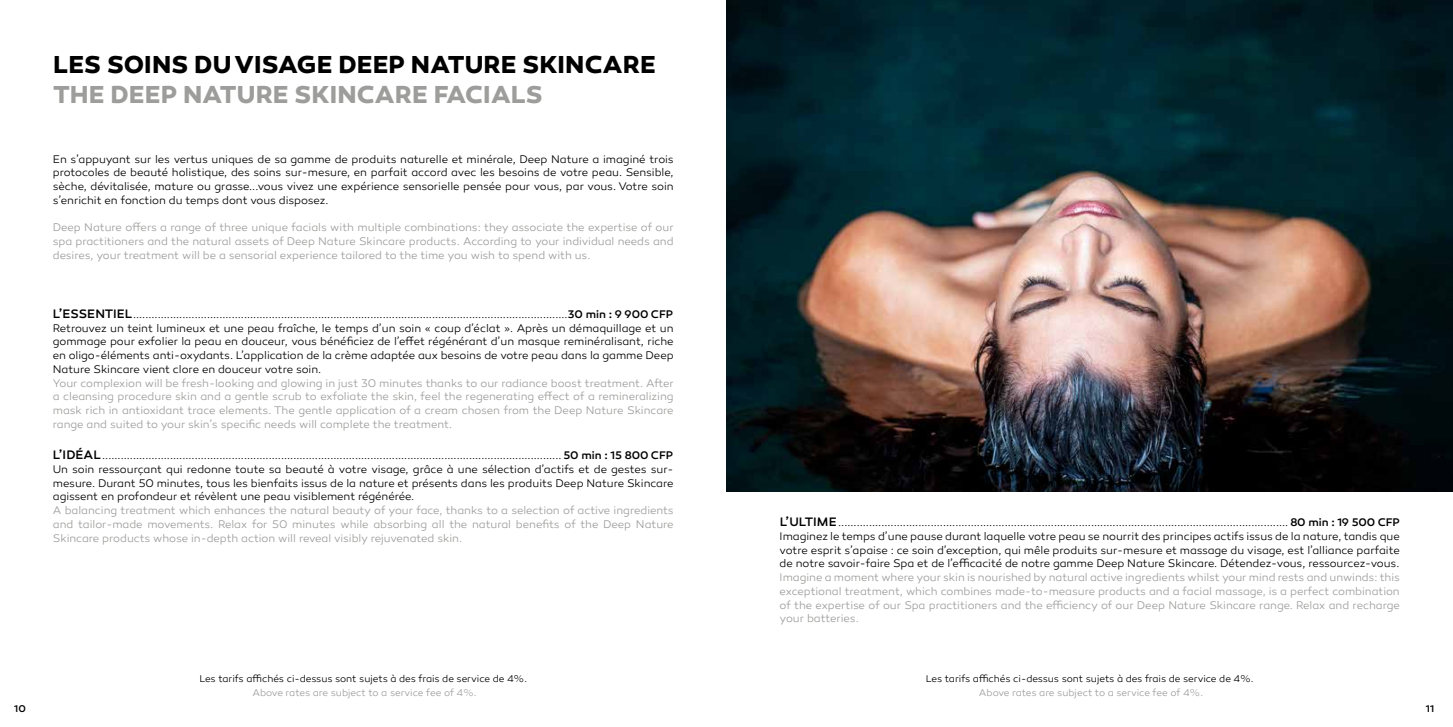
<style>
.page{position:relative;width:1453px;height:727px;background:#fff}
.page>*{position:absolute;margin:0;border:0;box-sizing:border-box;transform-origin:0 0}
.t1{font:700 25px "Canaro";letter-spacing:.005em;color:#000}
.t2{font:700 25px "Canaro";letter-spacing:.01em;color:#9d9d9c}
.t3{font:300 11.25px/13.8px "Canaro";letter-spacing:-.005em;color:#000;text-align:justify}
.t4{font:300 11.25px/13.8px "Canaro";letter-spacing:-.005em;color:#9d9d9c;text-align:justify}
.t5{font:300 10px "Canaro";letter-spacing:-.005em;color:#000}
.t6{font:300 10px "Canaro";color:#9d9d9c}
.t7{font:500 10px "Canaro";color:#000}
.s1{font-weight:500;font-size:12.5px}
.s2{font-weight:500}
</style>
<div class="page">
<img style="left:726px;top:0;width:727px;height:491px">
<h1 class="t1" style="left:53px;top:49px;width:604px">LES SOINS DU VISAGE DEEP NATURE SKINCARE</h1>
<h1 class="t2" style="left:53px;top:79px;width:491px">THE DEEP NATURE SKINCARE FACIALS</h1>
<p class="t3" style="left:53px;top:152px;width:622px">En s’appuyant sur les vertus uniques de sa gamme de produits naturelle et minérale, Deep Nature a imaginé trois protocoles de beauté holistique, des soins sur-mesure, en parfait accord avec les besoins de votre peau. Sensible, sèche, dévitalisée, mature ou grasse...vous vivez une expérience sensorielle pensée pour vous, par vous. Votre soin s’enrichit en fonction du temps dont vous disposez.</p>
<p class="t4" style="left:53px;top:221px;width:622px">Deep Nature offers a range of three unique facials with multiple combinations: they associate the expertise of our spa practitioners and the natural assets of Deep Nature Skincare products. According to your individual needs and desires, your treatment will be a sensorial experience tailored to the time you wish to spend with us.</p>
<p class="t3" style="left:53px;top:307px;width:622px"><span class="s1">L’ESSENTIEL</span>.............................................................................................................................................<span class="s2">30 min : 9 900 CFP </span>Retrouvez un teint lumineux et une peau fraîche, le temps d’un soin « coup d’éclat ». Après un démaquillage et un gommage pour exfolier la peau en douceur, vous bénéficiez de l’effet régénérant d’un masque reminéralisant, riche en oligo-éléments anti-oxydants. L’application de la crème adaptée aux besoins de votre peau dans la gamme Deep Nature Skincare vient clore en douceur votre soin.</p>
<p class="t4" style="left:53px;top:376px;width:622px">Your complexion will be fresh-looking and glowing in just 30 minutes thanks to our radiance boost treatment. After a cleansing procedure skin and a gentle scrub to exfoliate the skin, feel the regenerating effect of a remineralizing mask rich in antioxidant trace elements. The gentle application of a cream chosen from the Deep Nature Skincare range and suited to your skin’s specific needs will complete the treatment.</p>
<p class="t3" style="left:53px;top:448px;width:622px"><span class="s1">L’IDÉAL</span>..................................................................................................................................................... <span class="s2">50 min : 15 800 CFP </span>Un soin ressourçant qui redonne toute sa beauté à votre visage, grâce à une sélection d’actifs et de gestes sur&shy;mesure. Durant 50 minutes, tous les bienfaits issus de la nature et présents dans les produits Deep Nature Skincare agissent en profondeur et révèlent une peau visiblement régénérée.</p>
<p class="t4" style="left:53px;top:503px;width:622px">A balancing treatment which enhances the natural beauty of your face, thanks to a selection of active ingredients and tailor-made movements. Relax for 50 minutes while absorbing all the natural benefits of the Deep Nature Skincare products whose in-depth action will reveal visibly rejuvenated skin.</p>
<p class="t3" style="left:780px;top:515px;width:622px"><span class="s1">L’ULTIME</span>.................................................................................................................................................. <span class="s2">80 min : 19 500 CFP </span>Imaginez le temps d’une pause durant laquelle votre peau se nourrit des principes actifs issus de la nature, tandis que votre esprit s’apaise : ce soin d’exception, qui mêle produits sur-mesure et massage du visage, est l’alliance parfaite de notre savoir-faire Spa et de l’efficacité de notre gamme Deep Nature Skincare. Détendez-vous, ressourcez-vous.</p>
<p class="t4" style="left:780px;top:570px;width:622px">Imagine a moment where your skin is nourished by natural active ingredients whilst your mind rests and unwinds: this exceptional treatment, which combines made-to-measure products and a facial massage, is a perfect combination of the expertise of our Spa practitioners and the efficiency of our Deep Nature Skincare range. Relax and recharge your batteries.</p>
<p class="t5" style="left:199px;top:672px;width:329px">Les tarifs affichés ci-dessus sont sujets à des frais de service de 4%.</p>
<p class="t6" style="left:252px;top:686px;width:226px">Above rates are subject to a service fee of 4%.</p>
<p class="t5" style="left:926px;top:672px;width:329px">Les tarifs affichés ci-dessus sont sujets à des frais de service de 4%.</p>
<p class="t6" style="left:979px;top:686px;width:226px">Above rates are subject to a service fee of 4%.</p>
<p class="t7" style="left:14px;top:702px;width:13px">10</p>
<p class="t7" style="left:1426px;top:702px;width:10px">11</p>
</div>
